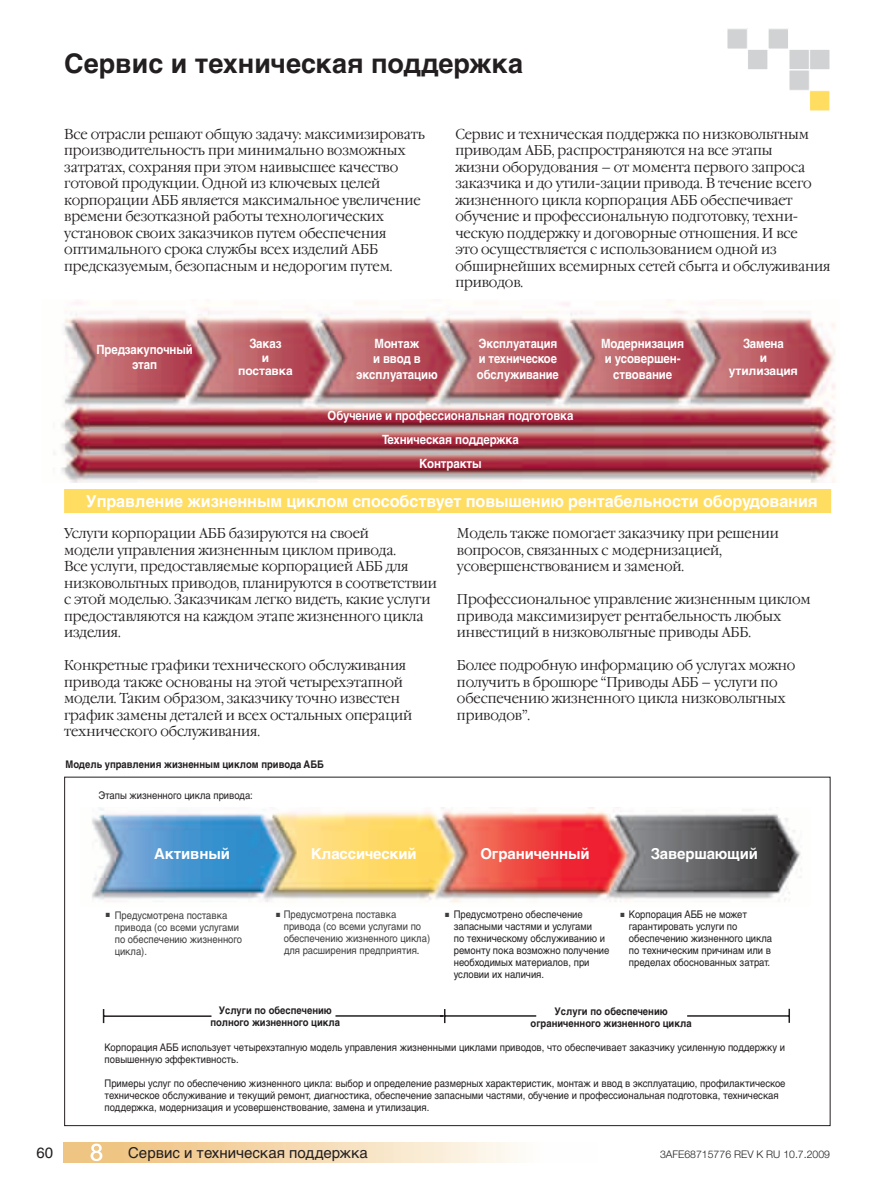
<style>
.page{position:relative;width:894px;height:1188px;background:#fff}
.page>*{position:absolute;margin:0;border:0;box-sizing:border-box;transform-origin:0 0}
.t1{font:700 27px "Helvetica Cyr";color:#231f20}
.t2{font:700 16.5px "Helvetica Cyr";letter-spacing:-.005em;color:#fff}
.t3{font:700 15px "Helvetica Cyr";letter-spacing:-.01em;color:#fff}
.t4{font:15px "Helvetica Cyr Upright";color:#231f20}
.t5{font:300 14.25px/16.5px "Garamond C";letter-spacing:-.01em;color:#231f20;scale:.95 1}
.t6{font:700 12.75px/15.3px "Helvetica Cyr";letter-spacing:-.01em;color:#fff;text-align:center;scale:.9 1}
.t7{font:700 12.75px/15.3px "Helvetica Cyr";letter-spacing:-.01em;color:#fff;scale:.88 1}
.t8{font:700 12.75px/15.3px "Helvetica Cyr";letter-spacing:-.01em;color:#fff;text-align:center;scale:.89 1}
.t9{font:700 12px/13.5px "Helvetica Cyr";letter-spacing:-.01em;color:#fff;text-align:center}
.t10{font:10.5px/12px "Helvetica Cyr Upright";color:#231f20;scale:.9 1}
.t11{font:10.5px/12px "Helvetica Cyr Upright";color:#3e3e3f;scale:.9 1}
.t12{font:700 10.5px/12px "Helvetica Cyr";color:#231f20;text-align:center;scale:.9 1}
.t13{font:300 10.5px "Helvetica Neue";color:#231f20}
.s1{color:#231f20}
.s2{color:#3e3e3f}
</style>
<div class="page">
<div style="left:726px;top:29px;width:21px;height:20px;background:#d1d2d4"></div>
<div style="left:726px;top:28px;width:21px;height:21px;border:1px solid #fff"></div>
<div style="left:747px;top:49px;width:20px;height:21px;background:#d1d2d4"></div>
<div style="left:746px;top:49px;width:21px;height:21px;border:1px solid #fff"></div>
<div style="left:767px;top:29px;width:21px;height:20px;background:#d1d2d4"></div>
<div style="left:767px;top:28px;width:21px;height:21px;border:1px solid #fff"></div>
<div style="left:788px;top:49px;width:20px;height:21px;background:#d1d2d4"></div>
<div style="left:788px;top:49px;width:21px;height:21px;border:1px solid #fff"></div>
<div style="left:809px;top:49px;width:20px;height:21px;background:#d1d2d4"></div>
<div style="left:808px;top:49px;width:21px;height:21px;border:1px solid #fff"></div>
<div style="left:788px;top:70px;width:20px;height:20px;background:#d1d2d4"></div>
<div style="left:788px;top:70px;width:21px;height:21px;border:1px solid #fff"></div>
<div style="left:809px;top:91px;width:20px;height:20px;background:#ffdd61"></div>
<div style="left:808px;top:90px;width:21px;height:21px;border:1px solid #fff"></div>
<svg style="left:64px;top:1142px;width:1px;height:20px"></svg>
<div style="left:65px;top:1142px;width:532px;height:20px;background:linear-gradient(to right,#eebd75,#fff)"></div>
<svg style="left:90px;top:1143px;width:12px;height:18px"></svg>
<img style="left:92px;top:807px;width:710px;height:96px">
<img style="left:61px;top:299px;width:774px;height:183px">
<hr style="left:103px;top:1015px;width:108px;height:1px;background:#231f20">
<svg style="left:103px;top:1009px;width:1px;height:14px"></svg>
<hr style="left:335px;top:1015px;width:107px;height:1px;background:#231f20">
<svg style="left:444px;top:1009px;width:1px;height:14px"></svg>
<hr style="left:440px;top:1015px;width:96px;height:1px;background:#231f20">
<hr style="left:686px;top:1015px;width:102px;height:1px;background:#231f20">
<svg style="left:788px;top:1008px;width:1px;height:14px"></svg>
<div style="left:64px;top:489px;width:766px;height:24px;background:#ffdd61"></div>
<h1 class="t1" style="left:64px;top:54px;width:460px">Сервис и техническая поддержка</h1>
<p class="t5" style="left:64px;top:127px;width:381px">Все отрасли решают общую задачу: максимизировать производительность при минимально возможных затратах, сохраняя при этом наивысшее качество готовой продукции. Одной из ключевых целей корпорации АББ является максимальное увеличение времени безотказной работы технологических установок своих заказчиков путем обеспечения оптимального срока службы всех изделий АББ предсказуемым, безопасным и недорогим путем.</p>
<p class="t5" style="left:455px;top:127px;width:396px">Сервис и техническая поддержка по низковольтным приводам АББ, распространяются на все этапы<br>жизни оборудования – от момента первого запроса заказчика и до утили-зации привода. В течение всего жизненного цикла корпорация АББ обеспечивает обучение и профессиональную подготовку, техни&shy;ческую поддержку и договорные отношения. И все<br>это осуществляется с использованием одной из обширнейших всемирных сетей сбыта и обслуживания приводов.</p>
<p class="t8" style="left:96px;top:343px;width:109px">Предзакупочный этап</p>
<p class="t6" style="left:249px;top:337px;width:37px">Заказ</p>
<p class="t9" style="left:238px;top:352px;width:56px">и поставка</p>
<p class="t6" style="left:356px;top:337px;width:92px">Монтаж<br>и ввод в эксплуатацию</p>
<p class="t7" style="left:476px;top:337px;width:94px">Эксплуатация и техническое обслуживание</p>
<p class="t6" style="left:600px;top:337px;width:94px">Модернизация и усовершен&shy;ствование</p>
<p class="t6" style="left:742px;top:337px;width:47px">Замена</p>
<p class="t9" style="left:728px;top:352px;width:70px">и утилизация</p>
<p class="t6" style="left:327px;top:405px;width:274px;line-height:24px">Обучение и профессиональная подготовка<br>Техническая поддержка<br>Контракты</p>
<p class="t2" style="left:86px;top:495px;width:733px">Управление жизненным циклом способствует повышению рентабельности оборудования</p>
<p class="t5" style="left:64px;top:526px;width:393px">Услуги корпорации АББ базируются на своей<br>модели управления жизненным циклом привода.<br>Все услуги, предоставляемые корпорацией АББ для низковольтных приводов, планируются в соответствии с этой моделью. Заказчикам легко видеть, какие услуги предоставляются на каждом этапе жизненного цикла изделия.</p>
<p class="t5" style="left:64px;top:658px;width:368px">Конкретные графики технического обслуживания привода также основаны на этой четырехэтапной модели. Таким образом, заказчику точно известен график замены деталей и всех остальных операций технического обслуживания.</p>
<p class="t12" style="left:65px;top:759px;width:289px">Модель управления жизненным циклом привода АББ</p>
<p class="t10" style="left:98px;top:790px;width:173px">Этапы жизненного цикла привода:</p>
<p class="t5" style="left:457px;top:526px;width:340px">Модель также помогает заказчику при решении вопросов, связанных с модернизацией, усовершенствованием и заменой.</p>
<p class="t5" style="left:457px;top:592px;width:373px">Профессиональное управление жизненным циклом привода максимизирует рентабельность любых инвестиций в низковольтные приводы АББ.</p>
<p class="t5" style="left:457px;top:658px;width:357px">Более подробную информацию об услугах можно получить в брошюре “Приводы АББ – услуги по обеспечению жизненного цикла низковольтных приводов”.</p>
<p class="t3" style="left:154px;top:848px;width:77px">Активный</p>
<p class="t3" style="left:311px;top:848px;width:107px">Классический</p>
<p class="t3" style="left:480px;top:848px;width:111px">Ограниченный</p>
<p class="t3" style="left:650px;top:848px;width:108px">Завершающий</p>
<p class="t11" style="left:115px;top:910px;width:143px;text-indent:-9px">■ Предусмотрена поставка привода (со всеми услугами по обеспечению жизненного цикла).</p>
<p class="t11" style="left:283px;top:909px;width:164px;text-indent:-8px">■ Предусмотрена поставка привода (со всеми услугами по обеспечению жизненного цикла) для расширения предприятия<span class="s1">.</span></p>
<p class="t10" style="left:453px;top:909px;width:174px;text-indent:-9px"><span class="s2">■</span> Предусмотрено обеспечение запасными частями и услугами<br>по техническому обслуживанию и ремонту пока возможно получение необходимых материалов, при условии их наличия.</p>
<p class="t10" style="left:628px;top:909px;width:160px;text-indent:-9px"><span class="s2">■</span> Корпорация АББ не может гарантировать услуги по обеспечению жизненного цикла по техническим причинам или в пределах обоснованных затрат.</p>
<p class="t12" style="left:210px;top:1005px;width:145px">Услуги по обеспечению полного жизненного цикла</p>
<p class="t12" style="left:530px;top:1006px;width:180px">Услуги по обеспечению ограниченного жизненного цикла</p>
<p class="t10" style="left:104px;top:1042px;width:757px">Корпорация АББ использует четырехэтапную модель управления жизненными циклами приводов, что обеспечивает заказчику усиленную поддержку и повышенную эффективность.</p>
<p class="t10" style="left:104px;top:1078px;width:757px">Примеры услуг по обеспечению жизненного цикла: выбор и определение размерных характеристик, монтаж и ввод в эксплуатацию, профилактическое техническое обслуживание и текущий ремонт, диагностика, обеспечение запасными частями, обучение и профессиональная подготовка, техническая поддержка, модернизация и усовершенствование, замена и утилизация.</p>
<p class="t4" style="left:37px;top:1147px;width:18px">60</p>
<p class="t4" style="left:128px;top:1146px;width:241px">Сервис и техническая поддержка</p>
<p class="t13" style="left:659px;top:1150px;width:171px">3AFE68715776 REV K RU 10.7.2009</p>
</div>
